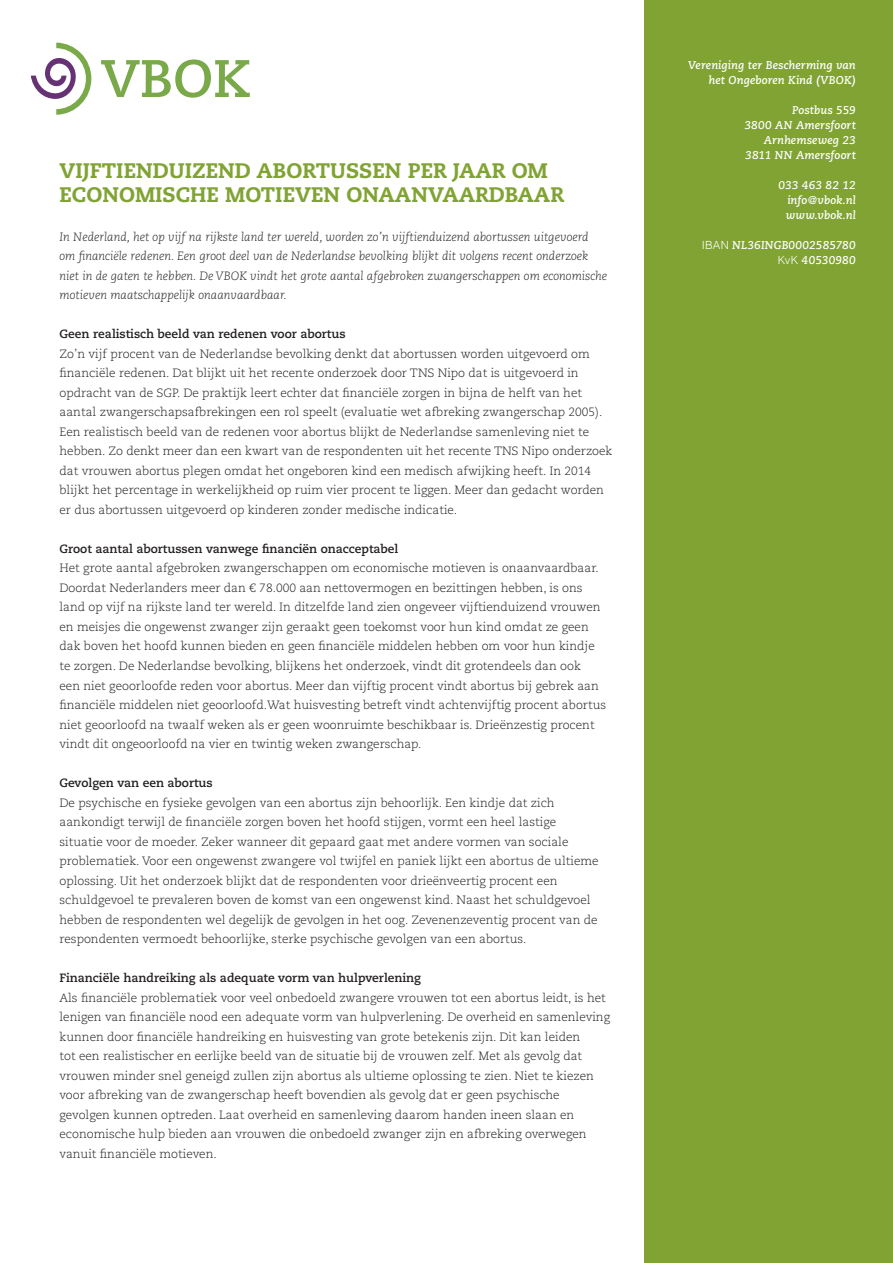
<style>
.page{position:relative;width:893px;height:1263px;background:#fff}
.page>*{position:absolute;margin:0;border:0;box-sizing:border-box;transform-origin:0 0}
.t1{font:800 21px/24px "Caecilia";color:#80a333}
.t2{font:300 12px/19.5px "Caecilia";color:#231f20}
.t3{font:italic 300 12px/19.5px "Caecilia";color:#231f20}
.t4{font:700 12px "Caecilia";color:#231f20}
.t5{font:italic 700 11.25px/15px "Caecilia";letter-spacing:.005em;color:#fff;text-align:right}
.s1{font-family:"Helvetica";font-weight:300;font-style:normal}
</style>
<div class="page">
<svg style="left:31px;top:43px;width:60px;height:72px"></svg>
<svg style="left:101px;top:59px;width:149px;height:39px"></svg>
<div style="left:645px;top:0;width:248px;height:1263px;background:#80a333"></div>
<p class="t1" style="left:60px;top:159px;width:506px">VIJFTIENDUIZEND ABORTUSSEN PER JAAR OM<br>ECONOMISCHE MOTIEVEN ONAANVAARDBAAR</p>
<p class="t3" style="left:60px;top:227px;width:549px">In Nederland, het op vijf na rijkste land ter wereld, worden zo’n vijftienduizend abortussen uitgevoerd om financiële redenen. Een groot deel van de Nederlandse bevolking blijkt dit volgens recent onderzoek niet in de gaten te hebben. De VBOK vindt het grote aantal afgebroken zwangerschappen om economische motieven maatschappelijk onaanvaardbaar.</p>
<p class="t4" style="left:60px;top:327px;width:288px">Geen realistisch beeld van redenen voor abortus</p>
<p class="t2" style="left:60px;top:344px;width:554px">Zo’n vijf procent van de Nederlandse bevolking denkt dat abortussen worden uitgevoerd om financiële redenen. Dat blijkt uit het recente onderzoek door TNS Nipo dat is uitgevoerd in opdracht van de SGP. De praktijk leert echter dat financiële zorgen in bijna de helft van het aantal zwangerschapsafbrekingen een rol speelt (evaluatie wet afbreking zwangerschap 2005).<br>Een realistisch beeld van de redenen voor abortus blijkt de Nederlandse samenleving niet te hebben. Zo denkt meer dan een kwart van de respondenten uit het recente TNS Nipo onderzoek dat vrouwen abortus plegen omdat het ongeboren kind een medisch afwijking heeft. In 2014 blijkt het percentage in werkelijkheid op ruim vier procent te liggen. Meer dan gedacht worden er dus abortussen uitgevoerd op kinderen zonder medische indicatie.</p>
<p class="t4" style="left:60px;top:542px;width:340px">Groot aantal abortussen vanwege financiën onacceptabel</p>
<p class="t2" style="left:60px;top:559px;width:548px">Het grote aantal afgebroken zwangerschappen om economische motieven is onaanvaardbaar.<br>Doordat Nederlanders meer dan € 78.000 aan nettovermogen en bezittingen hebben, is ons land op vijf na rijkste land ter wereld. In ditzelfde land zien ongeveer vijftienduizend vrouwen en meisjes die ongewenst zwanger zijn geraakt geen toekomst voor hun kind omdat ze geen dak boven het hoofd kunnen bieden en geen financiële middelen hebben om voor hun kindje te zorgen. De Nederlandse bevolking, blijkens het onderzoek, vindt dit grotendeels dan ook<br>een niet geoorloofde reden voor abortus. Meer dan vijftig procent vindt abortus bij gebrek aan financiële middelen niet geoorloofd.Wat huisvesting betreft vindt achtenvijftig procent abortus niet geoorloofd na twaalf weken als er geen woonruimte beschikbaar is. Drieënzestig procent vindt dit ongeoorloofd na vier en twintig weken zwangerschap.</p>
<p class="t4" style="left:60px;top:776px;width:155px">Gevolgen van een abortus</p>
<p class="t2" style="left:60px;top:793px;width:541px">De psychische en fysieke gevolgen van een abortus zijn behoorlijk. Een kindje dat zich aankondigt terwijl de financiële zorgen boven het hoofd stijgen, vormt een heel lastige situatie voor de moeder. Zeker wanneer dit gepaard gaat met andere vormen van sociale problematiek. Voor een ongewenst zwangere vol twijfel en paniek lijkt een abortus de ultieme oplossing. Uit het onderzoek blijkt dat de respondenten voor drieënveertig procent een schuldgevoel te prevaleren boven de komst van een ongewenst kind. Naast het schuldgevoel hebben de respondenten wel degelijk de gevolgen in het oog. Zevenenzeventig procent van de respondenten vermoedt behoorlijke, sterke psychische gevolgen van een abortus.</p>
<p class="t4" style="left:60px;top:971px;width:363px">Financiële handreiking als adequate vorm van hulpverlening</p>
<p class="t2" style="left:60px;top:988px;width:552px">Als financiële problematiek voor veel onbedoeld zwangere vrouwen tot een abortus leidt, is het lenigen van financiële nood een adequate vorm van hulpverlening. De overheid en samenleving kunnen door financiële handreiking en huisvesting van grote betekenis zijn. Dit kan leiden<br>tot een realistischer en eerlijke beeld van de situatie bij de vrouwen zelf. Met als gevolg dat vrouwen minder snel geneigd zullen zijn abortus als ultieme oplossing te zien. Niet te kiezen voor afbreking van de zwangerschap heeft bovendien als gevolg dat er geen psychische gevolgen kunnen optreden. Laat overheid en samenleving daarom handen ineen slaan en economische hulp bieden aan vrouwen die onbedoeld zwanger zijn en afbreking overwegen vanuit financiële motieven.</p>
<p class="t5" style="left:688px;top:57px;width:169px">Vereniging ter Bescherming van het Ongeboren Kind (VBOK)</p>
<p class="t5" style="left:792px;top:102px;width:65px">Postbus 559</p>
<p class="t5" style="left:744px;top:117px;width:113px">3800 AN Amersfoort</p>
<p class="t5" style="left:764px;top:132px;width:94px">Arnhemseweg 23</p>
<p class="t5" style="left:745px;top:147px;width:112px">3811 NN Amersfoort</p>
<p class="t5" style="left:778px;top:177px;width:79px">033 463 82 12</p>
<p class="t5" style="left:787px;top:192px;width:70px">info@vbok.nl</p>
<p class="t5" style="left:786px;top:207px;width:71px">www.vbok.nl</p>
<p class="t5" style="left:702px;top:237px;width:156px"><span class="s1">IBAN</span> NL36INGB0002585780</p>
<p class="t5" style="left:778px;top:252px;width:80px"><span class="s1">KvK</span> 40530980</p>
</div>
